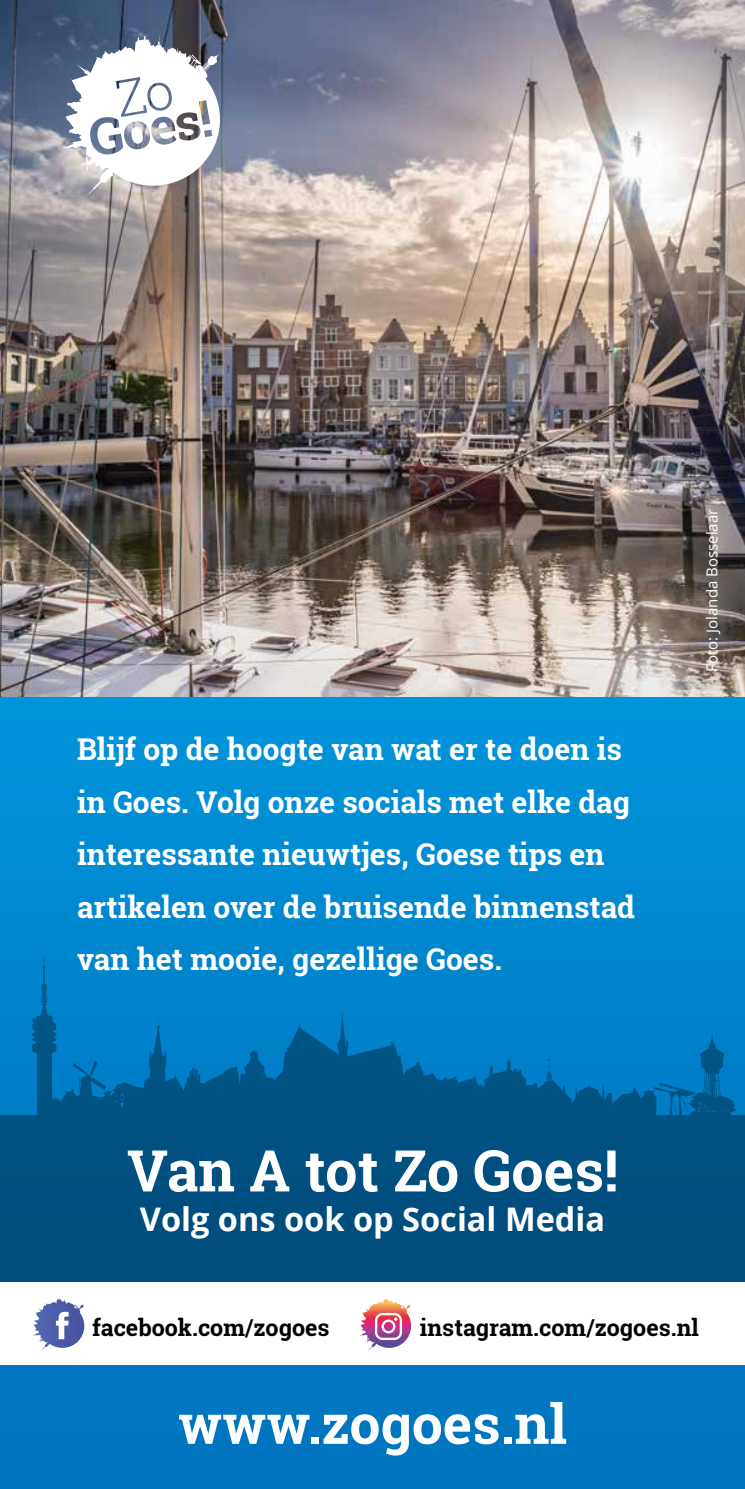
<style>
.page{position:relative;width:745px;height:1489px;background:#fff}
.page>*{position:absolute;margin:0;border:0;box-sizing:border-box;transform-origin:0 0}
.t1{font:700 57.5px "Roboto Slab";color:#fff}
.t2{font:700 55px "Roboto Slab";color:#fff}
.t3{font:700 32.5px "Open Sans";color:#fff}
.t4{font:700 30px/52.5px "Roboto Slab";color:#fff}
.t5{font:700 23.25px "Roboto Slab";color:#000}
.t6{font:15px "Open Sans";color:#fff}
</style>
<div class="page">
<div style="left:0;top:496px;width:744px;height:992px;background:#0076bf"></div>
<div style="left:0;top:485px;width:744px;height:796px;background:#008dd4"></div>
<img style="left:0;top:0;width:744px;height:696px">
<svg style="left:0;top:957px;width:744px;height:324px;fill:#005282"></svg>
<div style="left:0;top:1281px;width:744px;height:83px;background:#fff"></div>
<svg style="left:33px;top:1298px;width:36px;height:40px"></svg>
<svg style="left:360px;top:1298px;width:42px;height:41px"></svg>
<svg style="left:61px;top:35px;width:165px;height:161px"></svg>
<p class="t4" style="left:77px;top:722px;width:559px">Blijf op de hoogte van wat er te doen is in Goes. Volg onze socials met elke dag interessante nieuwtjes, Goese tips en artikelen over de bruisende binnenstad van het mooie, gezellige Goes.</p>
<h1 class="t1" style="left:127px;top:1131px;width:492px">Van A tot Zo Goes!</h1>
<p class="t3" style="left:140px;top:1196px;width:466px">Volg ons ook op Social Media</p>
<p class="t6" style="left:701px;top:671px;width:164px;rotate:-90deg">Foto: Jolanda Bosselaar</p>
<p class="t5" style="left:92px;top:1311px;width:239px">facebook.com/zogoes</p>
<p class="t5" style="left:419px;top:1311px;width:280px">instagram.com/zogoes.nl</p>
<h2 class="t2" style="left:178px;top:1385px;width:390px">www.zogoes.nl</h2>
</div>
